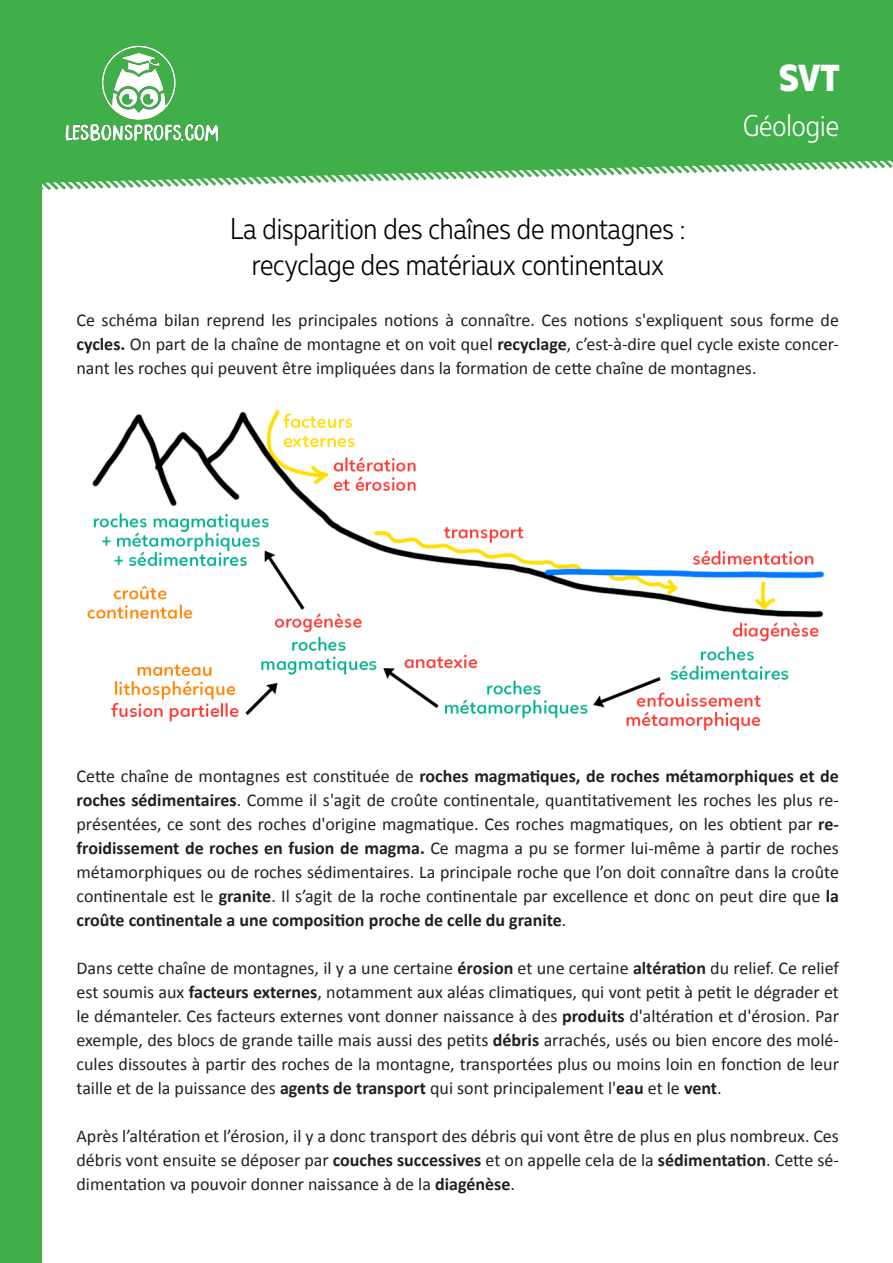
<style>
.page{position:relative;width:893px;height:1263px;background:#fff}
.page>*{position:absolute;margin:0;border:0;box-sizing:border-box;transform-origin:0 0}
.t1{font:800 37.5px "Muller Narrow";color:#fff}
.t2{font:300 30px "Muller Narrow";color:#000}
.t3{font:300 30px "Muller Narrow";color:#fff}
.t4{font:18px/24px "Calibri";color:#231f20;text-align:justify}
.s1{font-weight:700}
</style>
<div class="page">
<svg style="left:41px;top:0;width:852px;height:195px;background:#56b75d"></svg>
<img style="left:54px;top:39px;width:176px;height:109px">
<div style="left:0;top:0;width:41px;height:1263px;background:#40ae49"></div>
<img style="left:87px;top:409px;width:738px;height:322px">
<p class="t2" style="left:230px;top:211px;width:457px">La disparition des chaînes de montagnes :</p>
<p class="t2" style="left:252px;top:247px;width:414px">recyclage des matériaux continentaux</p>
<p class="t1" style="left:779px;top:54px;width:62px">SVT</p>
<p class="t3" style="left:743px;top:107px;width:97px">Géologie</p>
<p class="t4" style="left:77px;top:308px;width:764px">Ce schéma bilan reprend les principales notions à connaître. Ces notions s'expliquent sous forme de <span class="s1">cycles.</span> On part de la chaîne de montagne et on voit quel <span class="s1">recyclage</span>, c’est-à-dire quel cycle existe concer&shy;nant les roches qui peuvent être impliquées dans la formation de cette chaîne de montagnes.</p>
<p class="t4" style="left:77px;top:764px;width:764px">Cette chaîne de montagnes est constituée de <span class="s1">roches magmatiques, de roches métamorphiques et de roches sédimentaires</span>. Comme il s'agit de croûte continentale, quantitativement les roches les plus re&shy;présentées, ce sont des roches d'origine magmatique. Ces roches magmatiques, on les obtient par <span class="s1">re&shy;froidissement de roches en fusion de magma.</span> Ce magma a pu se former lui-même à partir de roches métamorphiques ou de roches sédimentaires. La principale roche que l’on doit connaître dans la croûte continentale est le <span class="s1">granite</span>. Il s’agit de la roche continentale par excellence et donc on peut dire que <span class="s1">la croûte continentale a une composition proche de celle du granite</span>.</p>
<p class="t4" style="left:77px;top:956px;width:764px">Dans cette chaîne de montagnes, il y a une certaine <span class="s1">érosion</span> et une certaine <span class="s1">altération</span> du relief. Ce relief est soumis aux <span class="s1">facteurs externes</span>, notamment aux aléas climatiques, qui vont petit à petit le dégrader et le démanteler. Ces facteurs externes vont donner naissance à des <span class="s1">produits</span> d'altération et d'érosion. Par exemple, des blocs de grande taille mais aussi des petits <span class="s1">débris</span> arrachés, usés ou bien encore des molé&shy;cules dissoutes à partir des roches de la montagne, transportées plus ou moins loin en fonction de leur taille et de la puissance des <span class="s1">agents de transport</span> qui sont principalement l'<span class="s1">eau</span> et le <span class="s1">vent</span>.</p>
<p class="t4" style="left:77px;top:1124px;width:764px">Après l’altération et l’érosion, il y a donc transport des débris qui vont être de plus en plus nombreux. Ces débris vont ensuite se déposer par <span class="s1">couches successives</span> et on appelle cela de la <span class="s1">sédimentation</span>. Cette sé&shy;dimentation va pouvoir donner naissance à de la <span class="s1">diagénèse</span>.</p>
</div>
